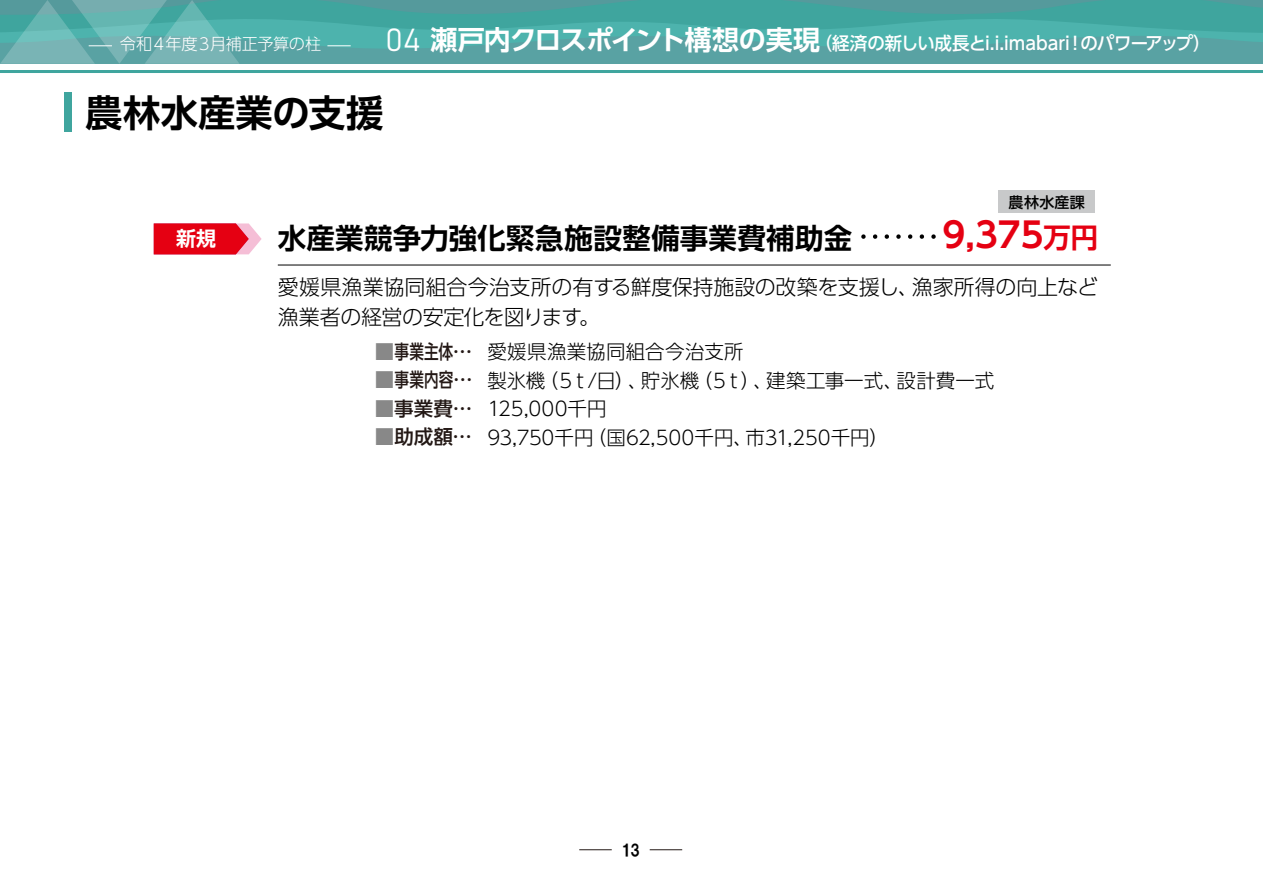
<style>
.page{position:relative;width:1263px;height:893px;background:#fff}
.page>*{position:absolute;margin:0;border:0;box-sizing:border-box;transform-origin:0 0}
.t1{font:700 37.35px "UD Shin Go Pro De";letter-spacing:.005em;color:#000}
.t2{font:700 34.65px "UD Shin Go Pro De";color:#e50012}
.t3{font:700 28.5px "UD Shin Go Pro De";letter-spacing:.01em;color:#000}
.t4{font:300 21px/30px "UD Shin Go Pro";letter-spacing:-.01em;color:#000}
.t5{font:700 20.1px "UD Shin Go Pro De";color:#fff}
.t6{font:300 19.5px/28.5px "UD Shin Go Pro";color:#000}
.t7{font:500 19.5px "UD Shin Go Pro";letter-spacing:.01em;color:#231815;scale:.75 1}
.t8{font:500 19.5px "UD Shin Go Pro";letter-spacing:.01em;color:#231815}
.t9{font:500 18px "UD Shin Go Pro";letter-spacing:-.02em;color:#fff}
.t10{font:300 16.2px "UD Shin Go Pro";letter-spacing:-.03em;color:#fff}
.t11{font:16.05px "HGP Soei Kakugothic UB";color:#000}
.t12{font:500 15px "UD Shin Go Pro";letter-spacing:.02em;color:#000}
.s1{font-family:"Bahnschrift";font-weight:400;font-size:31.5px}
.s2{font-family:"UD Shin Go Pro De";font-weight:700;font-size:27px}
.s3{font-size:27.3px}
.s4{font-weight:300;color:#888}
</style>
<div class="page">
<hr style="left:579px;top:849px;width:33px;height:1px;background:#231815">
<hr style="left:650px;top:849px;width:32px;height:1px;background:#231815">
<hr style="left:0;top:70px;width:1263px;height:3px;background:#3fa59e">
<svg style="left:0;top:0;width:1263px;height:64px;background:#51a8a5"></svg>
<div style="left:999px;top:190px;width:96px;height:23px;background:#c8c9ca"></div>
<svg style="left:875px;top:234px;width:59px;height:5px"></svg>
<svg style="left:154px;top:223px;width:108px;height:31px;background:#e8283a"></svg>
<hr style="left:278px;top:265px;width:833px;height:1px;background:#000">
<div style="left:64px;top:92px;width:8px;height:40px;background:#3fa59e"></div>
<p class="t10" style="left:120px;top:31px;width:203px">令和４年度３月補正予算の柱</p>
<p class="t9" style="left:385px;top:28px;width:826px"><span class="s1">04</span> <span class="s2">瀬戸内クロスポイント構想の実現</span>（経済の新しい成長とi.i.imabari！のパワーアップ）</p>
<h1 class="t1" style="left:85px;top:83px;width:300px">農林水産業の支援</h1>
<p class="t12" style="left:1009px;top:190px;width:78px">農林水産課</p>
<p class="t5" style="left:176px;top:222px;width:42px">新規</p>
<h2 class="t2" style="left:942px;top:207px;width:157px">9,375<span class="s3">万円</span></h2>
<p class="t4" style="left:278px;top:272px;width:822px">愛媛県漁業協同組合今治支所の有する鮮度保持施設の改築を支援し、漁家所得の向上など漁業者の経営の安定化を図ります。</p>
<p class="t7" style="left:375px;top:336px;width:132px"><span class="s4">■</span>事業主体…</p>
<p class="t7" style="left:375px;top:364px;width:132px"><span class="s4">■</span>事業内容…</p>
<p class="t8" style="left:375px;top:393px;width:99px"><span class="s4">■</span>事業費…</p>
<p class="t8" style="left:375px;top:421px;width:99px"><span class="s4">■</span>助成額…</p>
<h3 class="t3" style="left:278px;top:215px;width:576px">水産業競争力強化緊急施設整備事業費補助金</h3>
<p class="t6" style="left:487px;top:337px;width:508px">愛媛県漁業協同組合今治支所<br>製氷機（５ｔ/日）、貯氷機（５ｔ）、建築工事一式、設計費一式<br>125,000千円<br>93,750千円（国62,500千円、市31,250千円）</p>
<p class="t11" style="left:621px;top:842px;width:20px">13</p>
</div>
